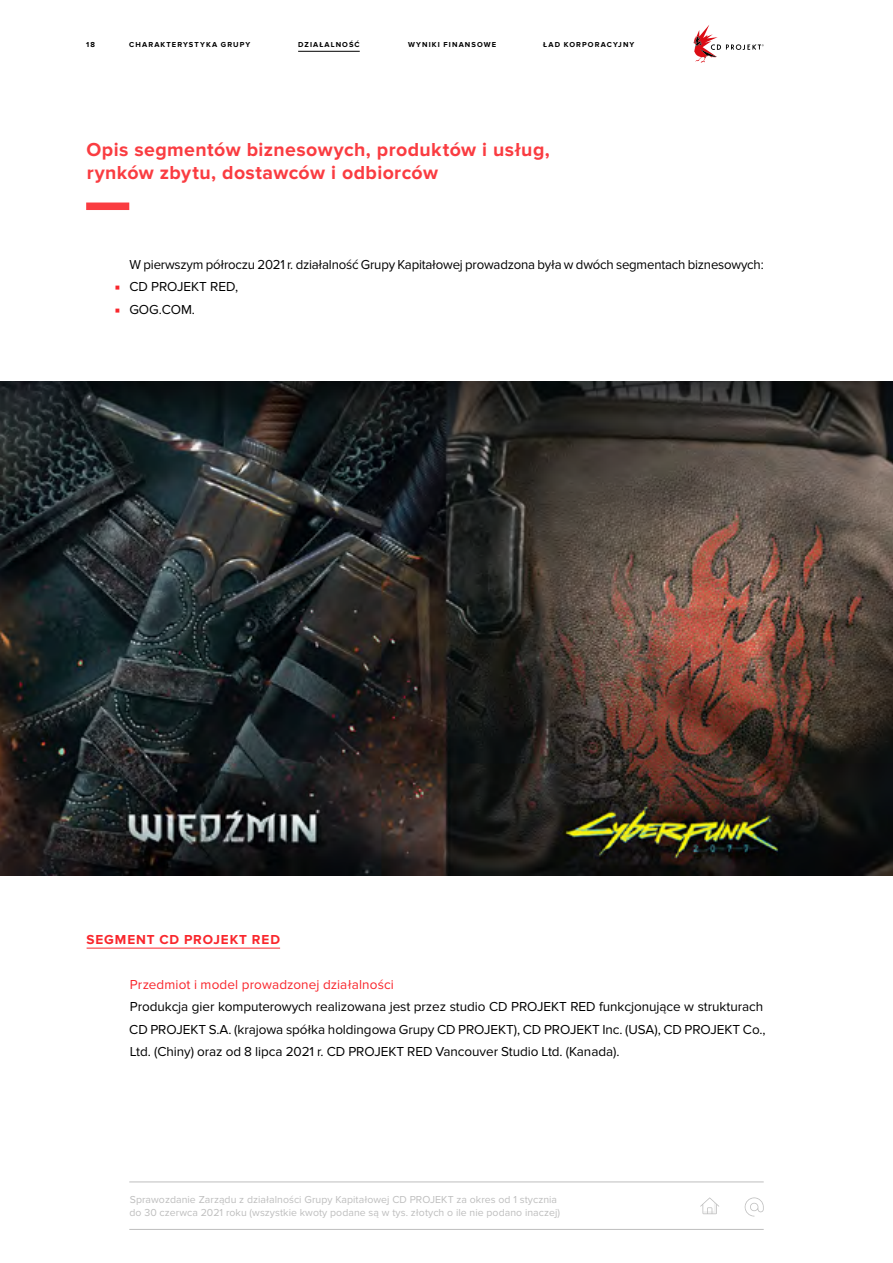
<style>
.page{position:relative;width:893px;height:1263px;background:#fff}
.page>*{position:absolute;margin:0;border:0;box-sizing:border-box;transform-origin:0 0}
.t1{font:700 19.5px/22.5px "Proxima Nova";letter-spacing:.02em;color:#fa3c41}
.t2{font:13.5px/22.5px "Proxima Nova";letter-spacing:-.005em;color:#000}
.t3{font:13.5px "Proxima Nova";letter-spacing:.01em;color:#f9262c}
.t4{font:700 13.5px "Proxima Nova";letter-spacing:.065em;color:#f9262c}
.t5{font:10.5px/12.6px "Proxima Nova";letter-spacing:.005em;color:#bebebe}
.t6{font:700 7.5px "Proxima Nova";letter-spacing:.145em;color:#000}
.s1{font-family:"Minion Pro";color:#f9262c}
</style>
<div class="page">
<hr style="left:129px;top:1182px;width:635px;height:1px;background:#bebebe">
<hr style="left:129px;top:1229px;width:635px;height:1px;background:#bebebe">
<svg style="left:700px;top:1197px;width:19px;height:17px"></svg>
<svg style="left:745px;top:1197px;width:19px;height:19px"></svg>
<hr style="left:298px;top:51px;width:62px;height:1px;background:#000">
<div style="left:86px;top:203px;width:43px;height:7px;background:#fa3c41"></div>
<hr style="left:87px;top:948px;width:193px;height:1px;background:#f9262c">
<img style="left:0;top:381px;width:893px;height:495px">
<svg style="left:693px;top:25px;width:71px;height:38px"></svg>
<p class="t6" style="left:86px;top:40px;width:10px">18</p>
<p class="t6" style="left:129px;top:40px;width:123px">CHARAKTERYSTYKA GRUPY</p>
<p class="t6" style="left:298px;top:40px;width:63px">DZIAŁALNOŚĆ</p>
<p class="t6" style="left:408px;top:40px;width:90px">WYNIKI FINANSOWE</p>
<p class="t6" style="left:543px;top:40px;width:93px">ŁAD KORPORACYJNY</p>
<h1 class="t1" style="left:86px;top:139px;width:465px">Opis segmentów biznesowych, produktów i usług, rynków zbytu, dostawców i odbiorców</h1>
<p class="t2" style="left:130px;top:253px;width:636px">W pierwszym półroczu 2021 r. działalność Grupy Kapitałowej prowadzona była w dwóch segmentach biznesowych:</p>
<p class="t2" style="left:115px;top:275px;width:125px"><span class="s1">■</span> CD PROJEKT RED,</p>
<p class="t2" style="left:115px;top:298px;width:82px"><span class="s1">■</span> GOG.COM.</p>
<p class="t4" style="left:87px;top:931px;width:195px">SEGMENT CD PROJEKT RED</p>
<p class="t3" style="left:130px;top:976px;width:266px">Przedmiot i model prowadzonej działalności</p>
<p class="t2" style="left:129px;top:995px;width:638px">Produkcja gier komputerowych realizowana jest przez studio CD PROJEKT RED funkcjonujące w strukturach<br>CD PROJEKT S.A. (krajowa spółka holdingowa Grupy CD PROJEKT), CD PROJEKT Inc. (USA), CD PROJEKT Co.,<br>Ltd. (Chiny) oraz od 8 lipca 2021 r. CD PROJEKT RED Vancouver Studio Ltd. (Kanada).</p>
<p class="t5" style="left:130px;top:1193px;width:432px">Sprawozdanie Zarządu z działalności Grupy Kapitałowej CD PROJEKT za okres od 1 stycznia do 30 czerwca 2021 roku (wszystkie kwoty podane są w tys. złotych o ile nie podano inaczej)</p>
</div>
